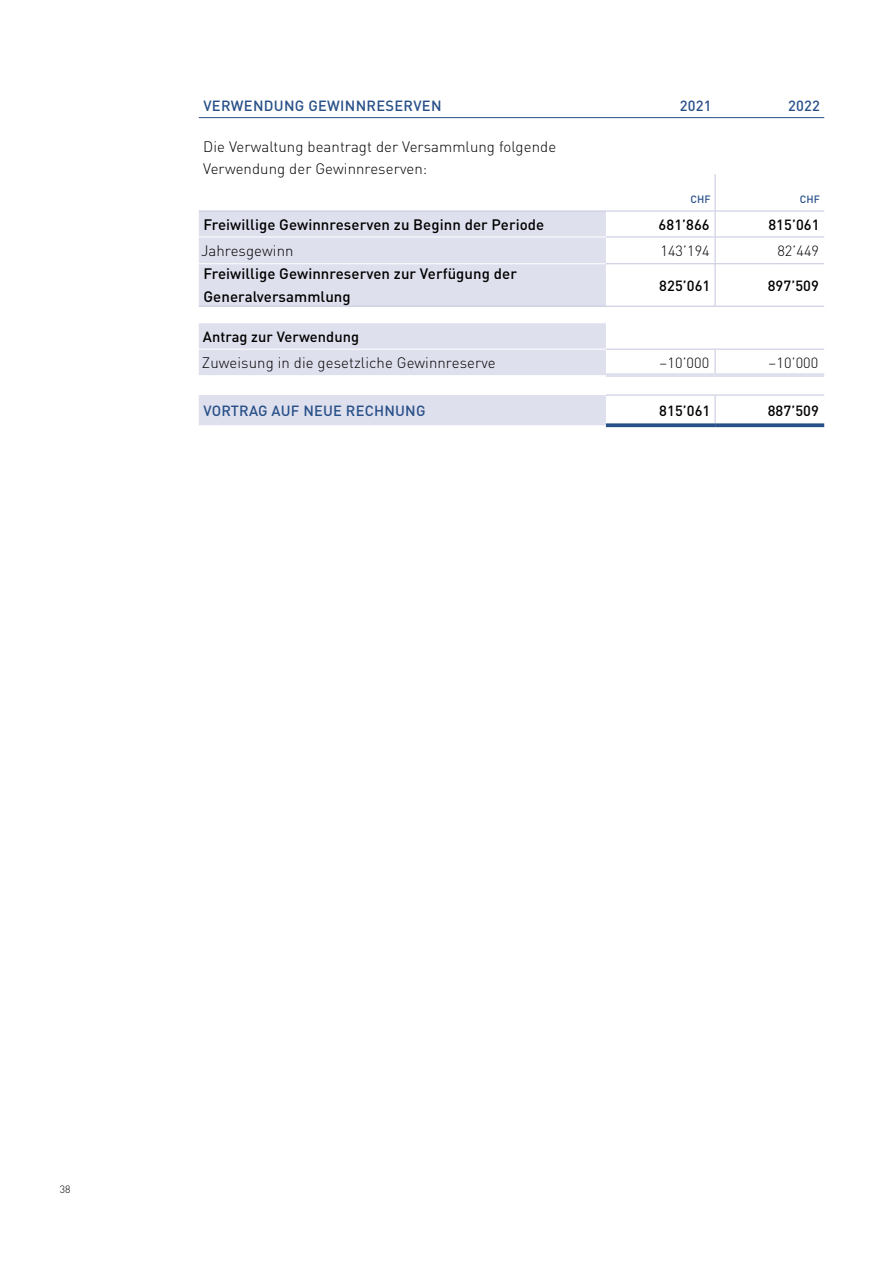
<style>
.page{position:relative;width:893px;height:1263px;background:#fff}
.page>*{position:absolute;margin:0;border:0;box-sizing:border-box;transform-origin:0 0}
.t1{font:300 15px/22.5px "DIN Pro";letter-spacing:.005em;color:#000}
.t2{font:500 15px/22.5px "DIN Pro";letter-spacing:.005em;color:#000}
.t3{font:500 14.7px "DIN Pro";letter-spacing:.005em;color:#000}
.t4{font:500 14.7px "DIN Pro";letter-spacing:.015em;color:#285088}
.t5{font:300 14.7px "DIN Pro";letter-spacing:.005em;color:#000}
.t6{font:500 10.5px "DIN Pro";letter-spacing:.01em;color:#285088}
.t7{font:300 10.5px "DIN Pro";color:#000}
</style>
<div class="page">
<svg style="left:199px;top:118px;width:407px;height:93px"></svg>
<svg style="left:199px;top:212px;width:407px;height:213px;fill:#dfe0ee"></svg>
<hr style="left:715px;top:174px;width:1px;height:37px;background:#c3c6de">
<hr style="left:199px;top:211px;width:407px;height:1px;background:#c3c6de">
<hr style="left:606px;top:211px;width:109px;height:1px;background:#c3c6de">
<hr style="left:715px;top:211px;width:109px;height:1px;background:#c3c6de">
<svg style="left:715px;top:211px;width:1px;height:52px"></svg>
<hr style="left:715px;top:264px;width:1px;height:42px;background:#c3c6de">
<svg style="left:715px;top:350px;width:1px;height:23px"></svg>
<svg style="left:715px;top:396px;width:1px;height:27px"></svg>
<hr style="left:199px;top:237px;width:407px;height:1px;background:#fff">
<hr style="left:199px;top:263px;width:407px;height:1px;background:#fff">
<hr style="left:606px;top:263px;width:109px;height:1px;background:#c3c6de">
<hr style="left:715px;top:263px;width:109px;height:1px;background:#c3c6de">
<hr style="left:606px;top:349px;width:109px;height:1px;background:#c3c6de">
<hr style="left:715px;top:349px;width:109px;height:1px;background:#c3c6de">
<hr style="left:606px;top:237px;width:109px;height:1px;background:#c3c6de">
<hr style="left:715px;top:237px;width:109px;height:1px;background:#c3c6de">
<hr style="left:606px;top:395px;width:109px;height:1px;background:#c3c6de">
<hr style="left:715px;top:395px;width:109px;height:1px;background:#c3c6de">
<svg style="left:606px;top:423px;width:109px;height:4px"></svg>
<svg style="left:715px;top:423px;width:109px;height:4px"></svg>
<hr style="left:199px;top:306px;width:407px;height:1px;background:#c3c6de">
<hr style="left:606px;top:306px;width:109px;height:1px;background:#c3c6de">
<hr style="left:715px;top:306px;width:109px;height:1px;background:#c3c6de">
<hr style="left:199px;top:117px;width:407px;height:1px;background:#285088">
<hr style="left:606px;top:117px;width:109px;height:1px;background:#285088">
<hr style="left:715px;top:117px;width:109px;height:1px;background:#285088">
<hr style="left:199px;top:349px;width:407px;height:1px;background:#fff">
<hr style="left:606px;top:373px;width:109px;height:4px;background:#dfe0ee">
<hr style="left:715px;top:373px;width:109px;height:4px;background:#dfe0ee">
<p class="t4" style="left:203px;top:95px;width:240px">VERWENDUNG GEWINNRESERVEN</p>
<p class="t4" style="left:680px;top:95px;width:33px">2021</p>
<p class="t4" style="left:788px;top:95px;width:33px">2022</p>
<p class="t1" style="left:203px;top:134px;width:355px">Die Verwaltung beantragt der Versammlung folgende<br>Verwendung der Gewinnreserven:</p>
<p class="t6" style="left:690px;top:191px;width:22px">CHF</p>
<p class="t6" style="left:800px;top:191px;width:22px">CHF</p>
<p class="t2" style="left:203px;top:212px;width:342px">Freiwillige Gewinnreserven zu Beginn der Periode</p>
<p class="t3" style="left:659px;top:213px;width:53px">681’866</p>
<p class="t3" style="left:768px;top:213px;width:53px">815’061</p>
<p class="t1" style="left:201px;top:238px;width:94px">Jahresgewinn</p>
<p class="t5" style="left:660px;top:239px;width:51px">143’194</p>
<p class="t5" style="left:777px;top:239px;width:43px">82’449</p>
<p class="t2" style="left:203px;top:262px;width:315px">Freiwillige Gewinnreserven zur Verfügung der<br>Generalversammlung</p>
<p class="t3" style="left:659px;top:274px;width:53px">825’061</p>
<p class="t3" style="left:768px;top:274px;width:53px">897’509</p>
<p class="t3" style="left:203px;top:325px;width:158px">Antrag zur Verwendung</p>
<p class="t1" style="left:202px;top:350px;width:295px">Zuweisung in die gesetzliche Gewinnreserve</p>
<p class="t5" style="left:659px;top:351px;width:52px">–10’000</p>
<p class="t5" style="left:768px;top:351px;width:52px">–10’000</p>
<p class="t4" style="left:203px;top:399px;width:224px">VORTRAG AUF NEUE RECHNUNG</p>
<p class="t3" style="left:659px;top:399px;width:53px">815’061</p>
<p class="t3" style="left:768px;top:399px;width:53px">887’509</p>
<p class="t7" style="left:60px;top:1181px;width:12px">38</p>
</div>
